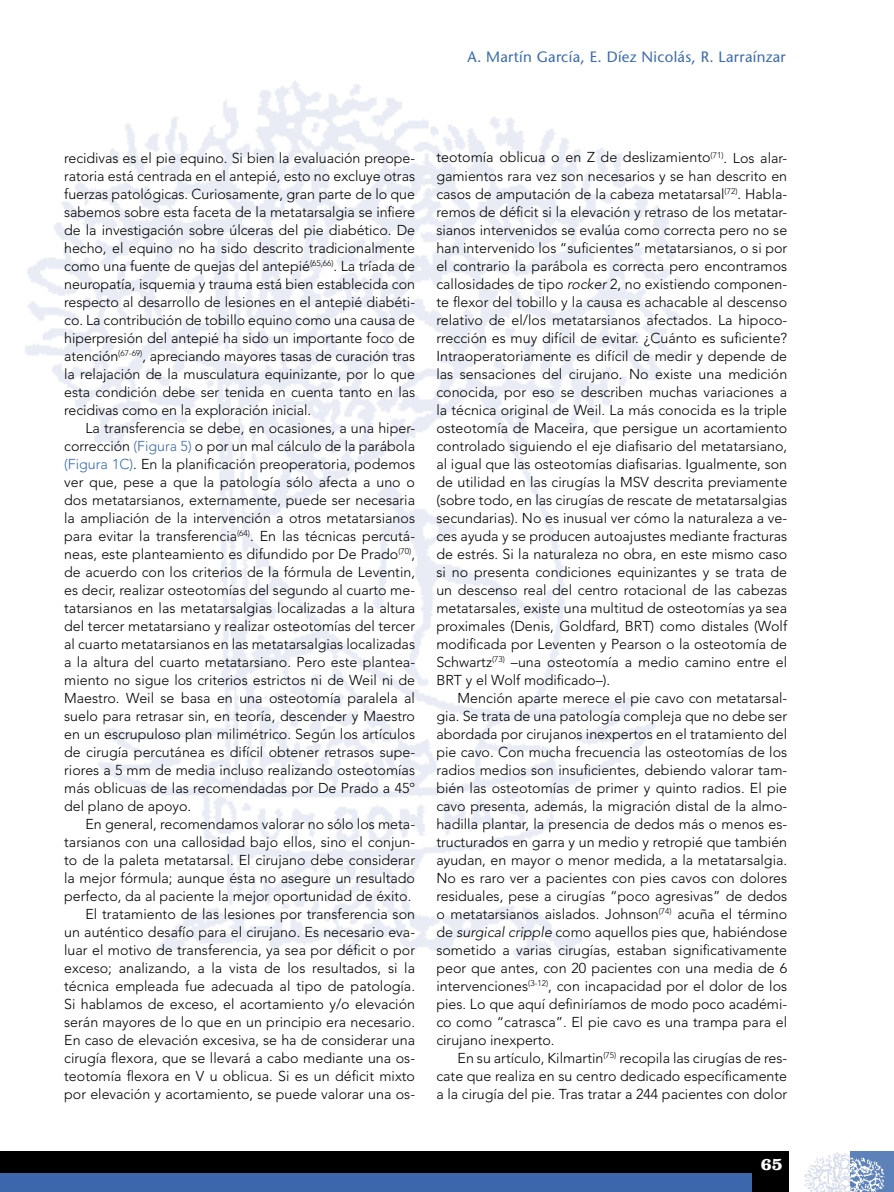
<style>
.page{position:relative;width:894px;height:1192px;background:#fff}
.page>*{position:absolute;margin:0;border:0;box-sizing:border-box;transform-origin:0 0}
.t1{font:700 18px "Clarendon LT Std";color:#fff}
.t2{font:500 15px "Stone Sans Std";letter-spacing:.02em;color:#3b6bac}
._00_Texto_General{font:300 14.25px/18px "Avenir LT Std";color:#000;text-align:justify}
._00_Txt_primer_parrafo{font:300 14.25px/18px "Avenir LT Std";letter-spacing:-.005em;color:#000;text-align:justify}
.s1{color:#3b6bac}
.s2{font-style:italic}
</style>
<div class="page">
<img style="left:25px;top:81px;width:656px;height:878px">
<div style="left:0;top:1151px;width:894px;height:40px;background:#000"></div>
<div style="left:1px;top:1172px;width:751px;height:19px;background:#3c67ad"></div>
<div style="left:849px;top:1151px;width:45px;height:40px;background:#5d81b9"></div>
<img style="left:849px;top:1151px;width:36px;height:40px">
<svg style="left:789px;top:1151px;width:60px;height:40px;background:#f3f5f9"></svg>
<p class="t2" style="left:467px;top:47px;width:320px">A. Martín García, E. Díez Nicolás, R. Larraínzar</p>
<p class="_00_Txt_primer_parrafo" style="left:64px;top:149px;width:352px">recidivas es el pie equino. Si bien la evaluación preope&shy;ratoria está centrada en el antepié, esto no excluye otras fuerzas patológicas. Curiosamente, gran parte de lo que sabemos sobre esta faceta de la metatarsalgia se infiere de la investigación sobre úlceras del pie diabético. De hecho, el equino no ha sido descrito tradicionalmente como una fuente de quejas del antepié<sup>(65,66)</sup>. La tríada de neuropatía, isquemia y trauma está bien establecida con respecto al desarrollo de lesiones en el antepié diabéti&shy;co. La contribución de tobillo equino como una causa de hiperpresión del antepié ha sido un importante foco de atención<sup>(67-69)</sup>, apreciando mayores tasas de curación tras la relajación de la musculatura equinizante, por lo que esta condición debe ser tenida en cuenta tanto en las recidivas como en la exploración inicial.</p>
<p class="_00_Texto_General" style="left:64px;top:419px;width:352px;text-indent:21px">La transferencia se debe, en ocasiones, a una hiper&shy;corrección <span class="s1">(Figura 5)</span> o por un mal cálculo de la parábola <span class="s1">(Figura 1C)</span>. En la planificación preoperatoria, podemos ver que, pese a que la patología sólo afecta a uno o dos metatarsianos, externamente, puede ser necesaria la ampliación de la intervención a otros metatarsianos para evitar la transferencia<sup>(64)</sup>. En las técnicas percutá&shy;neas, este planteamiento es difundido por De Prado<sup>(70)</sup>, de acuerdo con los criterios de la fórmula de Leventin, es decir, realizar osteotomías del segundo al cuarto me&shy;tatarsianos en las metatarsalgias localizadas a la altura del tercer metatarsiano y realizar osteotomías del tercer al cuarto metatarsianos en las metatarsalgias localizadas a la altura del cuarto metatarsiano. Pero este plantea&shy;miento no sigue los criterios estrictos ni de Weil ni de Maestro. Weil se basa en una osteotomía paralela al suelo para retrasar sin, en teoría, descender y Maestro en un escrupuloso plan milimétrico. Según los artículos de cirugía percutánea es difícil obtener retrasos supe&shy;riores a 5 mm de media incluso realizando osteotomías más oblicuas de las recomendadas por De Prado a 45º del plano de apoyo.</p>
<p class="_00_Texto_General" style="left:64px;top:815px;width:352px;text-indent:21px">En general, recomendamos valorar no sólo los meta&shy;tarsianos con una callosidad bajo ellos, sino el conjun&shy;to de la paleta metatarsal. El cirujano debe considerar la mejor fórmula; aunque ésta no asegure un resultado perfecto, da al paciente la mejor oportunidad de éxito.</p>
<p class="_00_Texto_General" style="left:64px;top:905px;width:352px;text-indent:21px">El tratamiento de las lesiones por transferencia son un auténtico desafío para el cirujano. Es necesario eva&shy;luar el motivo de transferencia, ya sea por déficit o por exceso; analizando, a la vista de los resultados, si la técnica empleada fue adecuada al tipo de patología.<br>Si hablamos de exceso, el acortamiento y/o elevación serán mayores de lo que en un principio era necesario.<br>En caso de elevación excesiva, se ha de considerar una cirugía flexora, que se llevará a cabo mediante una os&shy;teotomía flexora en V u oblicua. Si es un déficit mixto por elevación y acortamiento, se puede valorar una os-</p>
<p class="_00_Texto_General" style="left:436px;top:149px;width:352px">teotomía oblicua o en Z de deslizamiento<sup>(71)</sup>. Los alar&shy;gamientos rara vez son necesarios y se han descrito en casos de amputación de la cabeza metatarsal<sup>(72)</sup>. Habla&shy;remos de déficit si la elevación y retraso de los metatar&shy;sianos intervenidos se evalúa como correcta pero no se han intervenido los “suficientes” metatarsianos, o si por el contrario la parábola es correcta pero encontramos callosidades de tipo <span class="s2">rocker</span> 2, no existiendo componen&shy;te flexor del tobillo y la causa es achacable al descenso relativo de el/los metatarsianos afectados. La hipoco&shy;rrección es muy difícil de evitar. ¿Cuánto es suficiente?<br>Intraoperatoriamente es difícil de medir y depende de las sensaciones del cirujano. No existe una medición conocida, por eso se describen muchas variaciones a la técnica original de Weil. La más conocida es la triple osteotomía de Maceira, que persigue un acortamiento controlado siguiendo el eje diafisario del metatarsiano, al igual que las osteotomías diafisarias. Igualmente, son de utilidad en las cirugías la MSV descrita previamente (sobre todo, en las cirugías de rescate de metatarsalgias secundarias). No es inusual ver cómo la naturaleza a ve&shy;ces ayuda y se producen autoajustes mediante fracturas de estrés. Si la naturaleza no obra, en este mismo caso si no presenta condiciones equinizantes y se trata de un descenso real del centro rotacional de las cabezas metatarsales, existe una multitud de osteotomías ya sea proximales (Denis, Goldfard, BRT) como distales (Wolf modificada por Leventen y Pearson o la osteotomía de Schwartz<sup>(73)</sup> –una osteotomía a medio camino entre el BRT y el Wolf modificado–).</p>
<p class="_00_Texto_General" style="left:436px;top:689px;width:352px;text-indent:21px">Mención aparte merece el pie cavo con metatarsal&shy;gia. Se trata de una patología compleja que no debe ser abordada por cirujanos inexpertos en el tratamiento del pie cavo. Con mucha frecuencia las osteotomías de los radios medios son insuficientes, debiendo valorar tam&shy;bién las osteotomías de primer y quinto radios. El pie cavo presenta, además, la migración distal de la almo&shy;hadilla plantar, la presencia de dedos más o menos es&shy;tructurados en garra y un medio y retropié que también ayudan, en mayor o menor medida, a la metatarsalgia.<br>No es raro ver a pacientes con pies cavos con dolores residuales, pese a cirugías “poco agresivas” de dedos o metatarsianos aislados. Johnson<sup>(74)</sup> acuña el término de <span class="s2">surgical cripple</span> como aquellos pies que, habiéndose sometido a varias cirugías, estaban significativamente peor que antes, con 20 pacientes con una media de 6 intervenciones<sup>(3-12)</sup>, con incapacidad por el dolor de los pies. Lo que aquí definiríamos de modo poco académi&shy;co como “catrasca”. El pie cavo es una trampa para el cirujano inexperto.</p>
<p class="_00_Texto_General" style="left:436px;top:1049px;width:352px;text-indent:21px">En su artículo, Kilmartin<sup>(75)</sup> recopila las cirugías de res&shy;cate que realiza en su centro dedicado específicamente a la cirugía del pie. Tras tratar a 244 pacientes con dolor</p>
<p class="t1" style="left:761px;top:1153px;width:23px">65</p>
</div>
